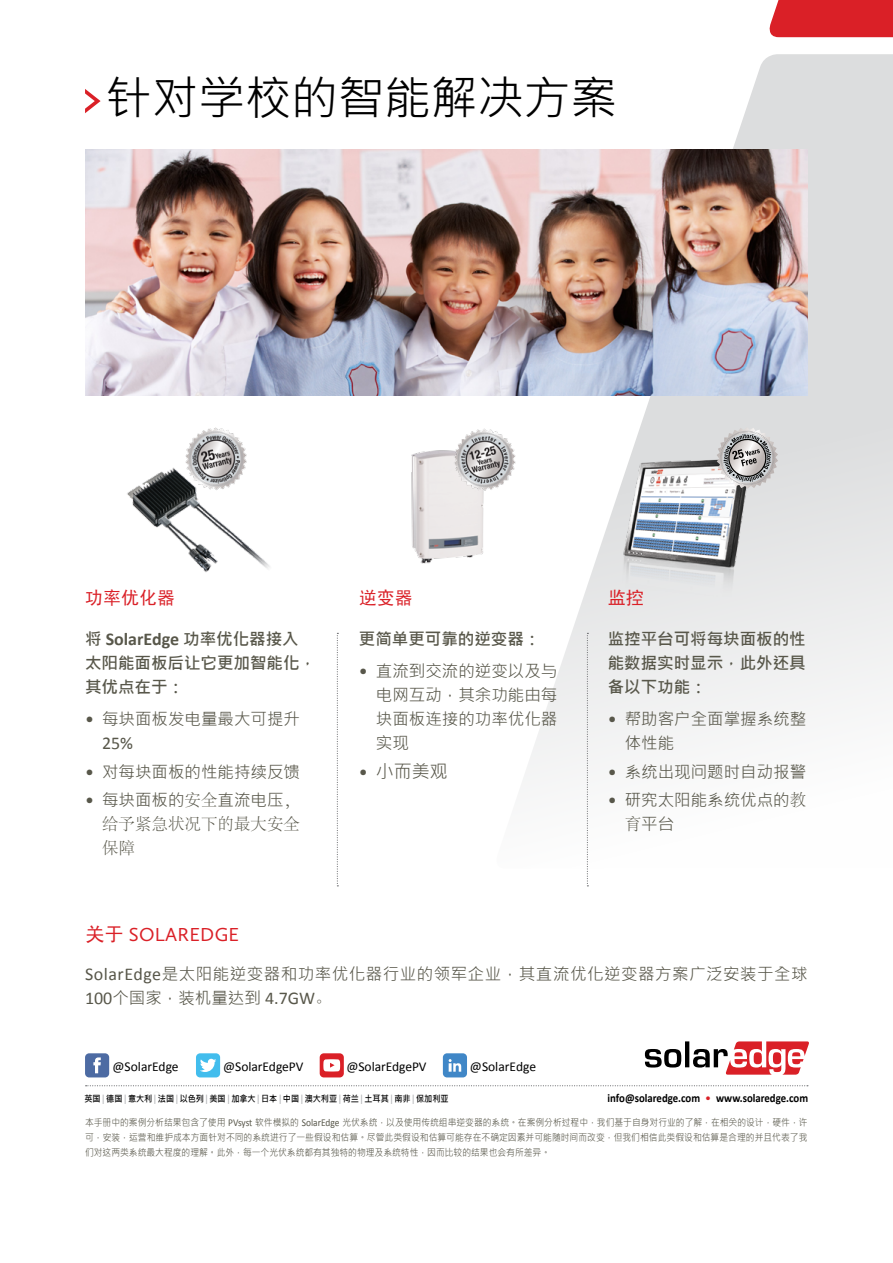
<style>
.page{position:relative;width:893px;height:1263px;background:#fff}
.page>*{position:absolute;margin:0;border:0;box-sizing:border-box;transform-origin:0 0}
.t1{font:46.5px "Microsoft Jheng Hei";color:#000}
.t2{font:19.5px "Calluna Sans";letter-spacing:.015em;color:#da2027}
.t3{font:700 18px "Calibri";color:#58574a}
.t4{font:18px "Sim Hei";color:#da2027}
.t5{font:18px "Microsoft Jheng Hei";color:#58574a}
.t6{font:18px "Calibri";color:#58574a}
.t7{font:16.5px/24px "Microsoft Jheng Hei";color:#58574a}
.t8{font:16.5px/24px "Microsoft Jheng Hei";letter-spacing:.03em;color:#58574a}
.t9{font:700 16.5px/24px "Microsoft Jheng Hei";color:#58574a}
.t10{font:300 16.5px/24px "Adobe Song Std";color:#58574a}
.t11{font:13.5px "Calibri";letter-spacing:-.005em;color:#000}
.t12{font:700 12px "Calibri";color:#000;scale:.9 1}
.t13{font:9.75px/15px "Microsoft Jheng Hei";color:#58574a;text-align:justify;scale:.9 1}
.t14{font:700 9px "Microsoft Jheng Hei";color:#000;scale:.9 1}
.s1{font-family:"Microsoft Jheng Hei";font-size:16.5px}
.s2{font-family:"Calibri";font-size:18px}
.s3{font-family:"Adobe Song Std";font-weight:300}
.s4{font-family:"Calibri"}
.s5{font-family:"Sim Hei"}
.s6{font-family:"Calibri";font-weight:400;font-size:10.5px;color:#a7a9ac}
.s7{font-weight:400;color:#da2027}
.s8{font-family:"Calibri";font-size:10.5px}
</style>
<div class="page">
<img style="left:411px;top:450px;width:73px;height:114px">
<img style="left:127px;top:467px;width:143px;height:105px">
<svg style="left:493px;top:54px;width:400px;height:813px"></svg>
<div style="left:769px;top:0;width:124px;height:37px;background:#da2027"></div>
<svg style="left:85px;top:89px;width:16px;height:24px"></svg>
<svg style="left:587px;top:633px;width:1px;height:253px"></svg>
<svg style="left:337px;top:633px;width:1px;height:253px"></svg>
<img style="left:183px;top:427px;width:66px;height:64px">
<svg style="left:645px;top:1041px;width:164px;height:34px"></svg>
<svg style="left:86px;top:1085px;width:722px;height:1px"></svg>
<div style="left:320px;top:1053px;width:24px;height:24px;background:#da2027;border-radius:4px"></div>
<svg style="left:323px;top:1059px;width:17px;height:12px"></svg>
<div style="left:196px;top:1053px;width:24px;height:24px;background:#42bded;border-radius:4px"></div>
<svg style="left:200px;top:1059px;width:16px;height:13px"></svg>
<div style="left:85px;top:1053px;width:24px;height:24px;background:#4d6ba3;border-radius:4px"></div>
<svg style="left:93px;top:1057px;width:8px;height:16px"></svg>
<div style="left:443px;top:1053px;width:24px;height:24px;background:#4087c7;border-radius:4px"></div>
<svg style="left:449px;top:1059px;width:12px;height:13px"></svg>
<img style="left:85px;top:149px;width:723px;height:246px">
<img style="left:452px;top:427px;width:65px;height:64px">
<img style="left:608px;top:454px;width:153px;height:158px">
<svg style="left:717px;top:427px;width:61px;height:62px;background:#b7b6b6"></svg>
<h1 class="t1" style="left:105px;top:69px;width:513px">针对学校的智能解决方案</h1>
<h3 class="t4" style="left:85px;top:588px;width:91px">功率优化器</h3>
<h3 class="t3" style="left:85px;top:627px;width:215px"><span class="s1">将</span> SolarEdge <span class="s1">功率优化器接入</span></h3>
<h3 class="t9" style="left:85px;top:651px;width:233px">太阳能面板后让它更加智能化，其优点在于：</h3>
<h3 class="t7" style="left:85px;top:707px;width:217px"><span class="s2">•</span> 每块面板发电量最大可提升</h3>
<h3 class="t6" style="left:102px;top:732px;width:33px">25%</h3>
<h3 class="t7" style="left:85px;top:760px;width:217px"><span class="s2">•</span> 对每块面板的性能持续反馈</h3>
<h3 class="t7" style="left:85px;top:788px;width:217px"><span class="s2">•</span> 每块面板的<span class="s3">安全</span>直流电压<span class="s3">，</span></h3>
<h3 class="t10" style="left:102px;top:813px;width:199px">给予紧急状况下的最大安全保障</h3>
<h3 class="t4" style="left:359px;top:588px;width:55px">逆变器</h3>
<h3 class="t9" style="left:359px;top:627px;width:183px">更简单更可靠的逆变器：</h3>
<h3 class="t7" style="left:376px;top:659px;width:183px;text-align:justify;text-indent:-17px"><span class="s2">•</span> 直流到交流的逆变以及与电网互动，其余功能由每块面板连接的功率优化器实现</h3>
<h3 class="t5" style="left:359px;top:760px;width:91px"><span class="s4">•</span> 小而美观</h3>
<h3 class="t4" style="left:608px;top:588px;width:37px">监控</h3>
<h3 class="t9" style="left:608px;top:627px;width:199px;text-align:justify">监控平台可将每块面板的性能数据实时显示，此外还具备以下功能：</h3>
<h3 class="t7" style="left:625px;top:707px;width:183px;text-indent:-17px"><span class="s2">•</span> 帮助客户全面掌握系统整体性能</h3>
<h3 class="t7" style="left:608px;top:760px;width:200px"><span class="s2">•</span> 系统出现问题时自动报警</h3>
<h3 class="t7" style="left:625px;top:788px;width:183px;text-indent:-17px"><span class="s2">•</span> 研究太阳能系统优点的<span class="s3">教育</span>平台</h3>
<h2 class="t2" style="left:85px;top:922px;width:153px"><span class="s5">关于</span> SOLAREDGE</h2>
<h3 class="t8" style="left:85px;top:961px;width:724px"><span class="s2">SolarEdge</span>是太阳能逆变器和功率优化器行业的领军企业，其直流优化逆变器方案广泛安装于全球<br><span class="s2">100</span>个国家，装机量达到 <span class="s2">4.7GW</span><span class="s3">。</span></h3>
<h3 class="t11" style="left:113px;top:1058px;width:68px">@SolarEdge</h3>
<h3 class="t11" style="left:223px;top:1058px;width:82px">@SolarEdgePV</h3>
<h3 class="t11" style="left:346px;top:1058px;width:82px">@SolarEdgePV</h3>
<h3 class="t11" style="left:470px;top:1058px;width:68px">@SolarEdge</h3>
<p class="t14" style="left:84px;top:1093px;width:406px">英国<span class="s6">|</span>德国<span class="s6">|</span>意大利<span class="s6">|</span>法国<span class="s6">|</span>以色列<span class="s6">|</span>美国<span class="s6">|</span>加拿大<span class="s6">|</span>日本<span class="s6">|</span>中国<span class="s6">|</span>澳大利亚<span class="s6">|</span>荷兰<span class="s6">|</span>土耳其<span class="s6">|</span>南非<span class="s6">|</span>保加利亚</p>
<p class="t12" style="left:608px;top:1090px;width:224px">info@solaredge.com <span class="s7">•</span> www.solaredge.com</p>
<p class="t13" style="left:85px;top:1114px;width:804px">本手册中的案例分析结果包含了使用 <span class="s8">PVsyst</span> 软件模拟的 <span class="s8">SolarEdge</span> 光伏系统，以及使用传统组串逆变器的系统。在案例分析过程中，我们基于自身对行业的了解，在相关的设计，硬件，许可，安装，运营和维护成本方面针对不同的系统进行了一些假设和估算。尽管此类假设和估算可能存在不确定因素并可能随时间而改变，但我们相信此类假设和估算是合理的并且代表了我们对这两类系统最大程度的理解。此外，每一个光伏系统都有其独特的物理及系统特性，因而比较的结果也会有所差异。</p>
</div>
